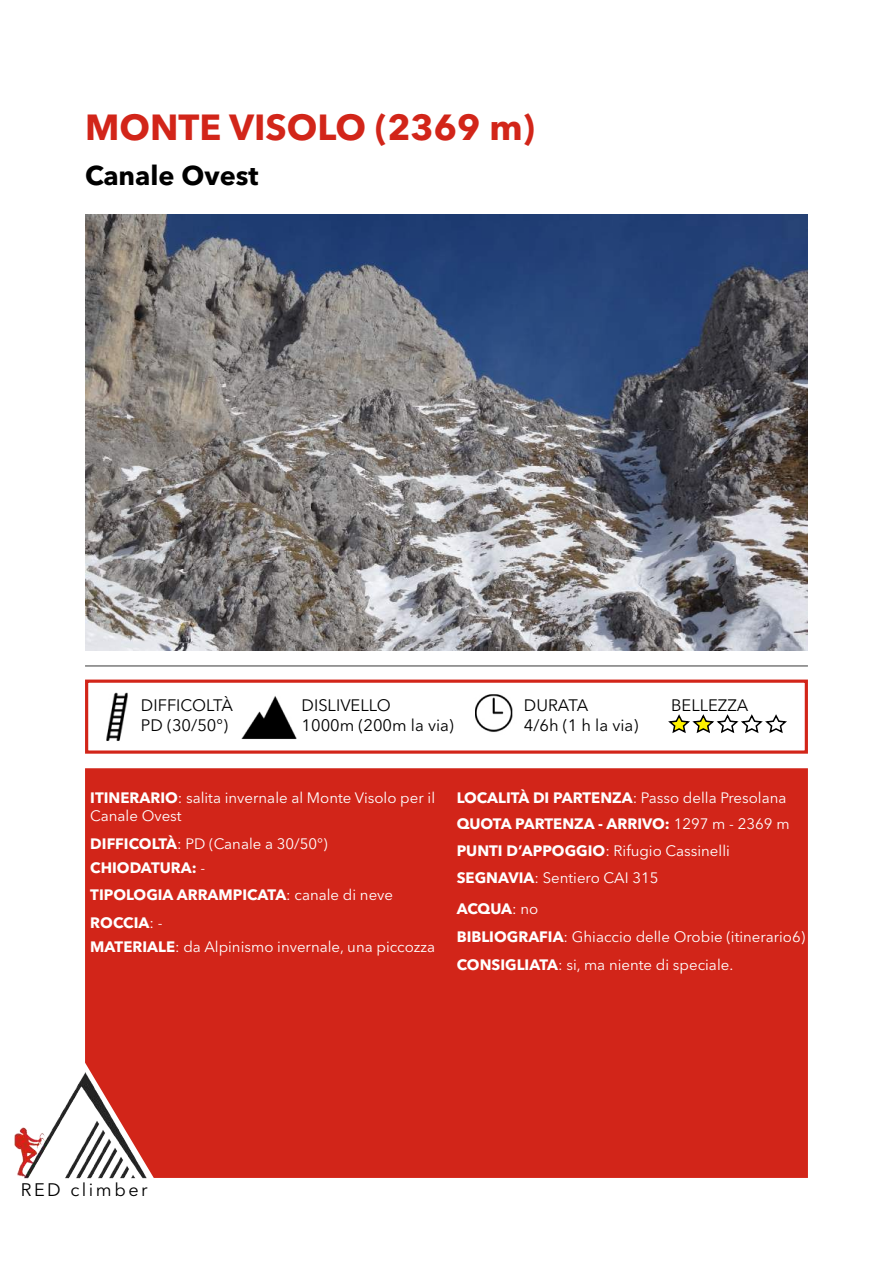
<style>
.page{position:relative;width:893px;height:1263px;background:#fff}
.page>*{position:absolute;margin:0;border:0;box-sizing:border-box;transform-origin:0 0}
.t1{font:700 36px "Avenir Next LT Pro";color:#d22519}
.t2{font:700 27px "Avenir Next LT Pro";color:#000}
.t3{font:18px "Avenir Next LT Pro";letter-spacing:.14em;color:#000}
.t4{font:16.5px "Avenir Next LT Pro";color:#000}
.t5{font:15px/18px "Avenir Next LT Pro";color:#fff}
.t6{font:700 15px "Avenir Next LT Pro";color:#fff}
.s1{font-weight:700}
.s2{font-weight:400}
</style>
<div class="page">
<div style="left:85px;top:768px;width:723px;height:410px;background:#d22519"></div>
<img style="left:14px;top:1072px;width:138px;height:107px">
<div style="left:85px;top:679px;width:723px;height:75px;border:3px solid #d22519"></div>
<img style="left:106px;top:692px;width:22px;height:49px">
<img style="left:241px;top:696px;width:56px;height:43px">
<img style="left:475px;top:694px;width:38px;height:38px">
<svg style="left:668px;top:714px;width:119px;height:19px"></svg>
<img style="left:85px;top:215px;width:722px;height:436px">
<hr style="left:85px;top:665px;width:723px;height:1px;background:#000">
<h1 class="t1" style="left:85px;top:106px;width:451px">MONTE VISOLO (2369 m)</h1>
<h2 class="t2" style="left:85px;top:159px;width:175px">Canale Ovest</h2>
<p class="t4" style="left:141px;top:695px;width:94px">DIFFICOLTÀ</p>
<p class="t4" style="left:302px;top:695px;width:91px">DISLIVELLO</p>
<p class="t4" style="left:524px;top:695px;width:66px">DURATA</p>
<p class="t4" style="left:671px;top:695px;width:79px">BELLEZZA</p>
<p class="t4" style="left:141px;top:715px;width:89px">PD (30/50°)</p>
<p class="t4" style="left:302px;top:715px;width:154px">1000m (200m la via)</p>
<p class="t4" style="left:524px;top:715px;width:116px">4/6h (1 h la via)</p>
<p class="t5" style="left:90px;top:789px;width:346px"><span class="s1">ITINERARIO</span>: salita invernale al Monte Visolo per il<br>Canale Ovest</p>
<p class="t5" style="left:457px;top:789px;width:331px"><span class="s1">LOCALITÀ DI PARTENZA</span>: Passo della Presolana</p>
<p class="t5" style="left:90px;top:835px;width:239px"><span class="s1">DIFFICOLTÀ</span>: PD (Canale a 30/50°)</p>
<p class="t6" style="left:90px;top:885px;width:304px">TIPOLOGIA ARRAMPICATA<span class="s2">: canale di neve</span></p>
<p class="t6" style="left:457px;top:814px;width:334px">QUOTA PARTENZA - ARRIVO: <span class="s2">1297 m - 2369 m</span></p>
<p class="t5" style="left:457px;top:842px;width:275px"><span class="s1">PUNTI D’APPOGGIO</span>: Rifugio Cassinelli</p>
<p class="t6" style="left:90px;top:858px;width:116px">CHIODATURA: <span class="s2">-</span></p>
<p class="t5" style="left:457px;top:868px;width:203px"><span class="s1">SEGNAVIA</span>: Sentiero CAI 315</p>
<p class="t6" style="left:90px;top:914px;width:74px">ROCCIA<span class="s2">: -</span></p>
<p class="t5" style="left:90px;top:938px;width:346px"><span class="s1">MATERIALE</span>: da Alpinismo invernale, una piccozza</p>
<p class="t5" style="left:457px;top:895px;width:350px;line-height:27.9px"><span class="s1">ACQUA</span>: no<br><span class="s1">BIBLIOGRAFIA</span>: Ghiaccio delle Orobie (itinerario6)</p>
<p class="t5" style="left:457px;top:956px;width:278px"><span class="s1">CONSIGLIATA</span>: si, ma niente di speciale.</p>
<p class="t3" style="left:21px;top:1179px;width:128px">RED climber</p>
</div>
